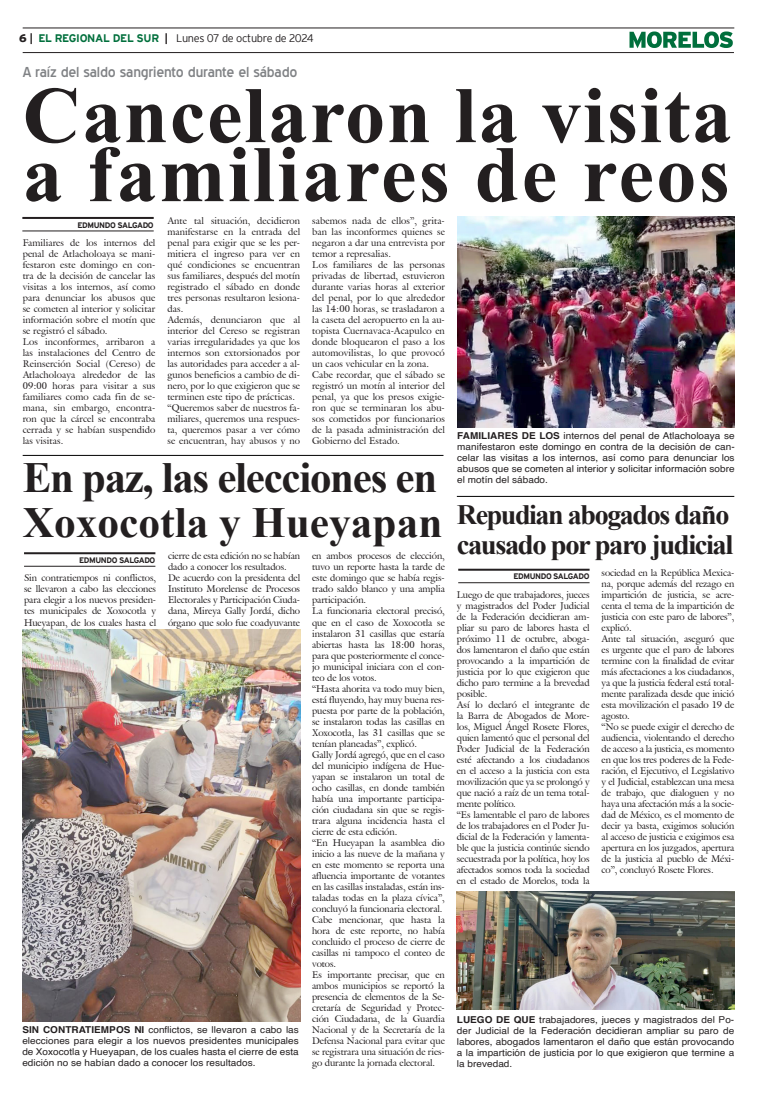
<style>
.page{position:relative;width:757px;height:1106px;background:#fff}
.page>*{position:absolute;margin:0;border:0;box-sizing:border-box;transform-origin:0 0}
.Cabeza_01{font:700 80px "Times New Roman";letter-spacing:.02em;color:#231f20}
.Cabeza_02{font:700 43px "Times New Roman";letter-spacing:-.015em;color:#231f20}
.Cabeza_03{font:700 28px "Times New Roman";letter-spacing:-.05em;color:#231f20}
.Balazo_01{font:14px "Blue Highway";letter-spacing:-.015em;color:#808285;scale:1.05 1}
.t1{font:300 11px "Interstate";letter-spacing:-.03em;color:#231f20}
.t2{font:9.5px/11px "Galliard IT Cby BT";letter-spacing:-.005em;color:#231f20;text-align:justify}
.Pie_de_foto{font:9.5px/11px "Helvetica";letter-spacing:.005em;color:#231f20;text-align:justify;scale:1.05 1}
.t3{font:700 8px "Interstate";letter-spacing:-.05em;color:#231f20}
.s1{font-weight:900}
.s2{font-weight:700}
.s3{font-weight:700;color:#006f3c}
</style>
<div class="page">
<hr style="left:23px;top:28px;width:711px;height:1px;background:#231f20">
<hr style="left:23px;top:52px;width:711px;height:1px;background:#231f20">
<svg style="left:629px;top:31px;width:104px;height:17px"></svg>
<hr style="left:22px;top:217px;width:132px;height:2px;background:#231f20">
<hr style="left:22px;top:230px;width:132px;height:1px;background:#231f20">
<hr style="left:24px;top:552px;width:131px;height:2px;background:#231f20">
<hr style="left:24px;top:566px;width:131px;height:1px;background:#231f20">
<hr style="left:23px;top:455px;width:420px;height:1px;background:#000">
<hr style="left:458px;top:568px;width:131px;height:2px;background:#231f20">
<hr style="left:458px;top:582px;width:131px;height:1px;background:#231f20">
<hr style="left:457px;top:496px;width:277px;height:1px;background:#000">
<img style="left:457px;top:217px;width:278px;height:210px">
<img style="left:22px;top:629px;width:278px;height:392px">
<img style="left:457px;top:891px;width:277px;height:118px">
<p class="t1" style="left:19px;top:32px;width:296px"><span class="s1">6</span> <span class="s2">|</span> <span class="s3">EL REGIONAL DEL SUR</span> <span class="s2">|</span> Lunes 07 de octubre de 2024</p>
<p class="Balazo_01" style="left:23px;top:63px;width:263px">A raíz del saldo sangriento durante el sábado</p>
<p class="Cabeza_01" style="left:23px;top:58px;width:710px">Cancelaron la visita</p>
<p class="Cabeza_01" style="left:23px;top:117px;width:709px">a familiares de reos</p>
<p class="t3" style="left:77px;top:220px;width:78px">EDMUNDO SALGADO</p>
<p class="t2" style="left:167px;top:215px;width:134px">Ante tal situación, decidieron manifestarse en la entrada del penal para exigir que se les per&shy;mitiera el ingreso para ver en qué condiciones se encuentran sus familiares, después del motín registrado el sábado en donde tres personas resultaron lesiona&shy;das.</p>
<p class="t2" style="left:167px;top:314px;width:134px">Además, denunciaron que al interior del Cereso se registran varias irregularidades ya que los internos son extorsionados por las autoridades para acceder a al&shy;gunos beneficios a cambio de di&shy;nero, por lo que exigieron que se terminen este tipo de prácticas.</p>
<p class="t2" style="left:167px;top:402px;width:134px">“Queremos saber de nuestros fa&shy;miliares, queremos una respues&shy;ta, queremos pasar a ver cómo se encuentran, hay abusos y no</p>
<p class="t2" style="left:312px;top:215px;width:134px">sabemos nada de ellos”, grita&shy;ban las inconformes quienes se negaron a dar una entrevista por temor a represalias.</p>
<p class="t2" style="left:312px;top:259px;width:134px">Los familiares de las personas privadas de libertad, estuvieron durante varias horas al exterior del penal, por lo que alrededor las 14:00 horas, se trasladaron a la caseta del aeropuerto en la au&shy;topista Cuernavaca-Acapulco en donde bloquearon el paso a los automovilistas, lo que provocó un caos vehicular en la zona.</p>
<p class="t2" style="left:312px;top:369px;width:134px">Cabe recordar, que el sábado se registró un motín al interior del penal, ya que los presos exigie&shy;ron que se terminaran los abu&shy;sos cometidos por funcionarios de la pasada administración del Gobierno del Estado.</p>
<p class="t2" style="left:23px;top:237px;width:134px">Familiares de los internos del penal de Atlacholoaya se mani&shy;festaron este domingo en con&shy;tra de la decisión de cancelar las visitas a los internos, así como para denunciar los abusos que se cometen al interior y solicitar información sobre el motín que se registró el sábado.</p>
<p class="t2" style="left:23px;top:336px;width:134px">Los inconformes, arribaron a las instalaciones del Centro de Reinserción Social (Cereso) de Atlacholoaya alrededor de las 09:00 horas para visitar a sus familiares como cada fin de se&shy;mana, sin embargo, encontra&shy;ron que la cárcel se encontraba cerrada y se habían suspendido las visitas.</p>
<p class="Pie_de_foto" style="left:457px;top:430px;width:266px"><span class="s2">FAMILIARES DE LOS</span> internos del penal de Atlacholoaya se manifestaron este domingo en contra de la decisión de can&shy;celar las visitas a los internos, así como para denunciar los abusos que se cometen al interior y solicitar información sobre el motín del sábado.</p>
<p class="Cabeza_02" style="left:23px;top:446px;width:416px">En paz, las elecciones en</p>
<p class="Cabeza_02" style="left:23px;top:491px;width:421px">Xoxocotla y Hueyapan</p>
<p class="t3" style="left:79px;top:555px;width:78px">EDMUNDO SALGADO</p>
<p class="Cabeza_03" style="left:457px;top:494px;width:274px">Repudian abogados daño</p>
<p class="Cabeza_03" style="left:457px;top:524px;width:278px">causado por paro judicial</p>
<p class="t3" style="left:513px;top:572px;width:78px">EDMUNDO SALGADO</p>
<p class="t2" style="left:168px;top:550px;width:134px">cierre de esta edición no se habían dado a conocer los resultados.</p>
<p class="t2" style="left:168px;top:572px;width:134px">De acuerdo con la presidenta del Instituto Morelense de Procesos Electorales y Participación Ciuda&shy;dana, Mireya Gally Jordá, dicho órgano que solo fue coadyuvante</p>
<p class="t2" style="left:312px;top:550px;width:134px">en ambos procesos de elección, tuvo un reporte hasta la tarde de este domingo que se había regis&shy;trado saldo blanco y una amplia participación.</p>
<p class="t2" style="left:312px;top:605px;width:134px">La funcionaria electoral precisó, que en el caso de Xoxocotla se instalaron 31 casillas que estaría abiertas hasta las 18:00 horas, para que posteriormente el conce&shy;jo municipal iniciara con el con&shy;teo de los votos.</p>
<p class="t2" style="left:312px;top:682px;width:134px">“Hasta ahorita va todo muy bien, está fluyendo, hay muy buena res&shy;puesta por parte de la población, se instalaron todas las casillas en Xoxocotla, las 31 casillas que se tenían planeadas”, explicó.</p>
<p class="t2" style="left:312px;top:748px;width:134px">Gally Jordá agregó, que en el caso del municipio indígena de Hue&shy;yapan se instalaron un total de ocho casillas, en donde también había una importante participa&shy;ción ciudadana sin que se regis&shy;trara alguna incidencia hasta el cierre de esta edición.</p>
<p class="t2" style="left:312px;top:836px;width:134px">“En Hueyapan la asamblea dio inicio a las nueve de la mañana y en este momento se reporta una afluencia importante de votantes en las casillas instaladas, están ins&shy;taladas todas en la plaza cívica”, concluyó la funcionaria electoral.</p>
<p class="t2" style="left:312px;top:913px;width:134px">Cabe mencionar, que hasta la hora de este reporte, no había concluido el proceso de cierre de casillas ni tampoco el conteo de votos.</p>
<p class="t2" style="left:312px;top:968px;width:134px">Es importante precisar, que en ambos municipios se reportó la presencia de elementos de la Se&shy;cretaría de Seguridad y Protec&shy;ción Ciudadana, de la Guardia Nacional y de la Secretaría de la Defensa Nacional para evitar que se registrara una situación de ries&shy;go durante la jornada electoral.</p>
<p class="t2" style="left:601px;top:567px;width:134px">sociedad en la República Mexica&shy;na, porque además del rezago en impartición de justicia, se acre&shy;centa el tema de la impartición de justicia con este paro de labores”, explicó.</p>
<p class="t2" style="left:601px;top:633px;width:134px">Ante tal situación, aseguró que es urgente que el paro de labores termine con la finalidad de evitar más afectaciones a los ciudadanos, ya que la justicia federal está total&shy;mente paralizada desde que inició esta movilización el pasado 19 de agosto.</p>
<p class="t2" style="left:601px;top:721px;width:134px">“No se puede exigir el derecho de audiencia, violentando el derecho de acceso a la justicia, es momento en que los tres poderes de la Fede&shy;ración, el Ejecutivo, el Legislativo y el Judicial, establezcan una mesa de trabajo, que dialoguen y no haya una afectación más a la socie&shy;dad de México, es el momento de decir ya basta, exigimos solución al acceso de justicia e exigimos esa apertura en los juzgados, apertura de la justicia al pueblo de Méxi&shy;co”, concluyó Rosete Flores.</p>
<p class="t2" style="left:24px;top:572px;width:134px">Sin contratiempos ni conflictos, se llevaron a cabo las elecciones para elegir a los nuevos presiden&shy;tes municipales de Xoxocotla y Hueyapan, de los cuales hasta el</p>
<p class="t2" style="left:457px;top:589px;width:134px">Luego de que trabajadores, jueces y magistrados del Poder Judicial de la Federación decidieran am&shy;pliar su paro de labores hasta el próximo 11 de octubre, aboga&shy;dos lamentaron el daño que están provocando a la impartición de justicia por lo que exigieron que dicho paro termine a la brevedad posible.</p>
<p class="t2" style="left:457px;top:699px;width:134px">Así lo declaró el integrante de la Barra de Abogados de More&shy;los, Miguel Ángel Rosete Flores, quien lamentó que el personal del Poder Judicial de la Federación esté afectando a los ciudadanos en el acceso a la justicia con esta movilización que ya se prolongó y que nació a raíz de un tema total&shy;mente político.</p>
<p class="t2" style="left:457px;top:809px;width:134px">“Es lamentable el paro de labores de los trabajadores en el Poder Ju&shy;dicial de la Federación y lamenta&shy;ble que la justicia continúe siendo secuestrada por la política, hoy los afectados somos toda la sociedad en el estado de Morelos, toda la</p>
<p class="Pie_de_foto" style="left:457px;top:1014px;width:266px"><span class="s2">LUEGO DE QUE</span> trabajadores, jueces y magistrados del Po&shy;der Judicial de la Federación decidieran ampliar su paro de labores, abogados lamentaron el daño que están provocando a la impartición de justicia por lo que exigieron que termine a la brevedad.</p>
<p class="Pie_de_foto" style="left:22px;top:1024px;width:265px"><span class="s2">SIN CONTRATIEMPOS NI</span> conflictos, se llevaron a cabo las elecciones para elegir a los nuevos presidentes municipales de Xoxocotla y Hueyapan, de los cuales hasta el cierre de esta edición no se habían dado a conocer los resultados.</p>
</div>
